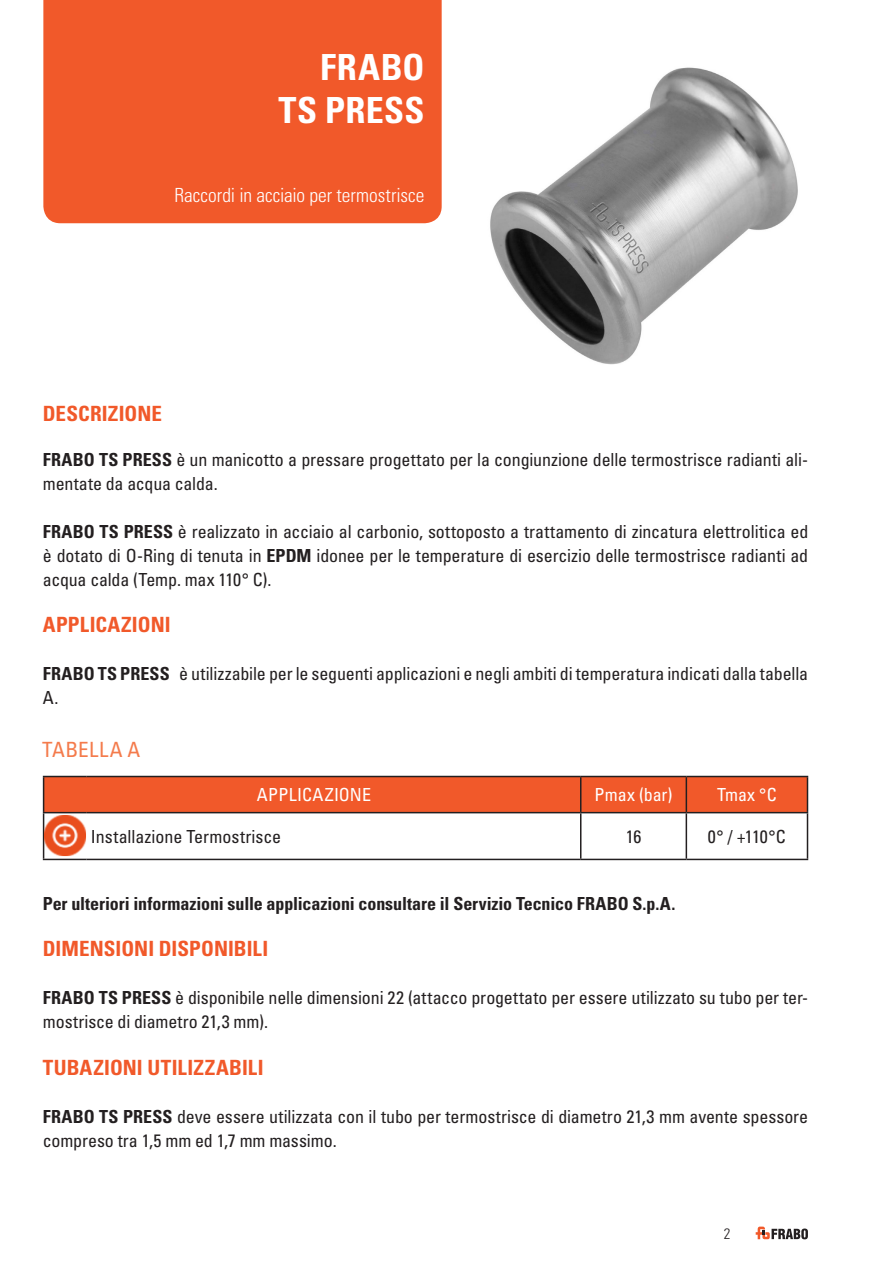
<style>
.page{position:relative;width:893px;height:1263px;background:#fff}
.page>*{position:absolute;margin:0;border:0;box-sizing:border-box;transform-origin:0 0}
.TITOLO_WHITE{font:700 condensed 36px "Univers LT Std";letter-spacing:.01em;color:#fff}
.TITOLO_SEZIONE_CATEG{font:700 condensed 21px "Univers LT Std";letter-spacing:.005em;color:#f1592a}
.SOTTOTITOLO_SEZIONE{font:condensed 21px "Univers LT Std";letter-spacing:.02em;color:#f47b4c}
.tipo_raccordi{font:300 condensed 19.5px "Univers LT Std";color:#fff}
.Paragrafo_standard{font:condensed 18px/24px "Univers LT Std";letter-spacing:-.005em;color:#231f20}
.Paragrafo_standard-2{font:700 condensed 18px "Univers LT Std";letter-spacing:-.005em;color:#231f20}
.DATI_TABELLA{font:condensed 18px "Univers LT Std";color:#231f20}
.INTESTAZIONE_TABELLA{font:condensed 18px "Univers LT Std";letter-spacing:-.005em;color:#fff}
.DATI_TABELLA-2{font:condensed 18px "Univers LT Std";letter-spacing:.015em;color:#fff}
.t1{font:300 condensed 15px "Univers LT Std";color:#231f20}
.s1{font-weight:700}
</style>
<div class="page">
<svg style="left:756px;top:1226px;width:52px;height:13px"></svg>
<div style="left:44px;top:777px;width:763px;height:35px;background:#f1592a"></div>
<hr style="left:686px;top:813px;width:1px;height:46px;background:#231f20">
<hr style="left:807px;top:813px;width:1px;height:46px;background:#231f20">
<hr style="left:43px;top:859px;width:44px;height:1px;background:#231f20">
<hr style="left:87px;top:859px;width:494px;height:1px;background:#231f20">
<hr style="left:581px;top:859px;width:105px;height:1px;background:#231f20">
<hr style="left:686px;top:859px;width:122px;height:1px;background:#231f20">
<hr style="left:43px;top:813px;width:1px;height:46px;background:#231f20">
<hr style="left:580px;top:813px;width:1px;height:46px;background:#231f20">
<hr style="left:43px;top:776px;width:44px;height:1px;background:#231f20">
<hr style="left:43px;top:777px;width:1px;height:35px;background:#231f20">
<hr style="left:87px;top:776px;width:494px;height:1px;background:#231f20">
<hr style="left:581px;top:776px;width:105px;height:1px;background:#231f20">
<hr style="left:580px;top:777px;width:1px;height:35px;background:#231f20">
<hr style="left:686px;top:776px;width:122px;height:1px;background:#231f20">
<hr style="left:686px;top:777px;width:1px;height:35px;background:#231f20">
<hr style="left:807px;top:777px;width:1px;height:35px;background:#231f20">
<hr style="left:43px;top:812px;width:44px;height:1px;background:#231f20">
<hr style="left:87px;top:812px;width:494px;height:1px;background:#231f20">
<hr style="left:581px;top:812px;width:105px;height:1px;background:#231f20">
<hr style="left:686px;top:812px;width:122px;height:1px;background:#231f20">
<img style="left:44px;top:813px;width:43px;height:46px">
<img style="left:490px;top:67px;width:308px;height:298px">
<div style="left:43px;top:0;width:399px;height:223px;background:#f1592a"></div>
<p class="TITOLO_WHITE" style="left:320px;top:45px;width:106px">FRABO</p>
<p class="TITOLO_WHITE" style="left:279px;top:88px;width:147px">TS PRESS</p>
<p class="tipo_raccordi" style="left:175px;top:184px;width:251px">Raccordi in acciaio per termostrisce</p>
<p class="TITOLO_SEZIONE_CATEG" style="left:43px;top:400px;width:121px">DESCRIZIONE</p>
<p class="Paragrafo_standard" style="left:43px;top:447px;width:767px"><span class="s1">FRABO TS PRESS</span> è un manicotto a pressare progettato per la congiunzione delle termostrisce radianti ali&shy;mentate da acqua calda.</p>
<p class="Paragrafo_standard" style="left:43px;top:519px;width:767px;text-align:justify"><span class="s1">FRABO TS PRESS</span> è realizzato in acciaio al carbonio, sottoposto a trattamento di zincatura elettrolitica ed è dotato di O-Ring di tenuta in <span class="s1">EPDM</span> idonee per le temperature di esercizio delle termostrisce radianti ad acqua calda (Temp. max 110° C).</p>
<p class="TITOLO_SEZIONE_CATEG" style="left:43px;top:612px;width:129px">APPLICAZIONI</p>
<p class="Paragrafo_standard" style="left:43px;top:661px;width:767px"><span class="s1">FRABO TS PRESS</span> è utilizzabile per le seguenti applicazioni e negli ambiti di temperatura indicati dalla tabella<br>A.</p>
<p class="SOTTOTITOLO_SEZIONE" style="left:42px;top:736px;width:99px">TABELLA A</p>
<p class="DATI_TABELLA-2" style="left:257px;top:783px;width:116px">APPLICAZIONE</p>
<p class="INTESTAZIONE_TABELLA" style="left:595px;top:783px;width:79px">Pmax (bar)</p>
<p class="INTESTAZIONE_TABELLA" style="left:717px;top:783px;width:61px">Tmax °C</p>
<p class="DATI_TABELLA" style="left:91px;top:825px;width:192px">Installazione Termostrisce</p>
<p class="DATI_TABELLA" style="left:626px;top:825px;width:17px">16</p>
<p class="DATI_TABELLA" style="left:708px;top:825px;width:79px">0° / +110°C</p>
<p class="Paragrafo_standard-2" style="left:43px;top:892px;width:634px">Per ulteriori informazioni sulle applicazioni consultare il Servizio Tecnico FRABO S.p.A.</p>
<p class="TITOLO_SEZIONE_CATEG" style="left:43px;top:936px;width:227px">DIMENSIONI DISPONIBILI</p>
<p class="Paragrafo_standard" style="left:43px;top:986px;width:767px"><span class="s1">FRABO TS PRESS</span> è disponibile nelle dimensioni 22 (attacco progettato per essere utilizzato su tubo per ter&shy;mostrisce di diametro 21,3 mm).</p>
<p class="TITOLO_SEZIONE_CATEG" style="left:43px;top:1054px;width:222px">TUBAZIONI UTILIZZABILI</p>
<p class="Paragrafo_standard" style="left:43px;top:1104px;width:767px"><span class="s1">FRABO TS PRESS</span> deve essere utilizzata con il tubo per termostrisce di diametro 21,3 mm avente spessore compreso tra 1,5 mm ed 1,7 mm massimo.</p>
<p class="t1" style="left:724px;top:1225px;width:8px">2</p>
</div>
